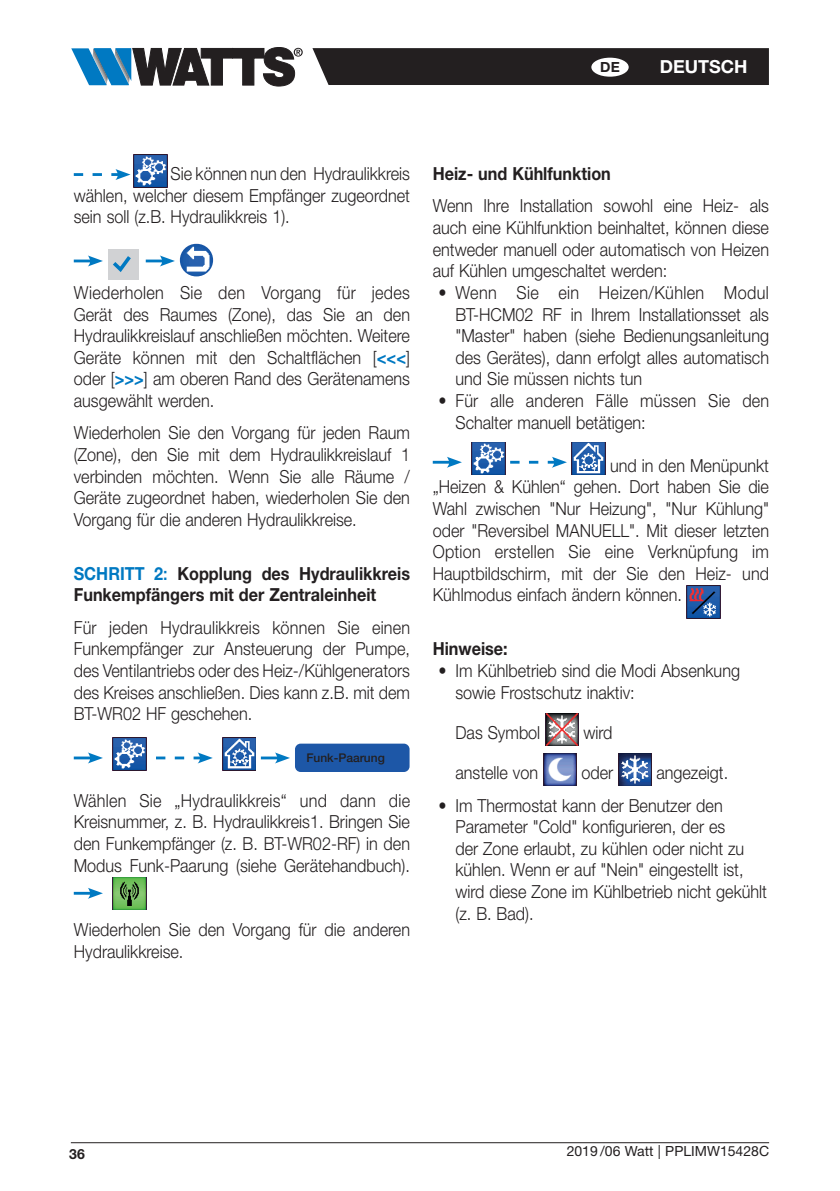
<style>
.page{position:relative;width:840px;height:1191px;background:#fff}
.page>*{position:absolute;margin:0;border:0;box-sizing:border-box;transform-origin:0 0}
.t1{font:300 18px/21.6px "Helvetica Neue LT Std";color:#231f20;text-align:justify;scale:.9 1}
.t2{font:700 18px/21.6px "Helvetica Neue LT Std";color:#231f20;scale:.9 1}
.t3{font:700 18px "Helvetica Neue LT Std";color:#fff}
.t4{font:14px "Helvetica Neue LT Std";color:#231f20}
.t5{font:700 14px "Helvetica Neue LT Std";color:#231f20}
.t6{font:500 12px "Helvetica Neue LT Std";color:#231f20}
.s1{font-weight:700;color:#0079c2}
.s2{color:#0079c2}
.s3{font-weight:500;color:#0079c2}
</style>
<div class="page">
<hr style="left:71px;top:1142px;width:697px;height:1px;background:#231f20">
<svg style="left:71px;top:47px;width:231px;height:39px"></svg>
<div style="left:312px;top:48px;width:456px;height:37px;background:#231f20"></div>
<div style="left:591px;top:58px;width:37px;height:19px;background:#fff;border-radius:50%"></div>
<div style="left:108px;top:249px;width:30px;height:30px;background:#d1d2d4"></div>
<svg style="left:74px;top:169px;width:56px;height:11px"></svg>
<img style="left:134px;top:154px;width:33px;height:33px">
<hr style="left:74px;top:259px;width:19px;height:3px;background:#0079c2">
<svg style="left:88px;top:255px;width:15px;height:11px"></svg>
<svg style="left:113px;top:256px;width:18px;height:16px"></svg>
<hr style="left:146px;top:259px;width:19px;height:3px;background:#0079c2">
<svg style="left:160px;top:255px;width:15px;height:11px"></svg>
<img style="left:180px;top:244px;width:33px;height:32px;border-radius:16px">
<hr style="left:74px;top:756px;width:19px;height:3px;background:#0079c2">
<svg style="left:88px;top:752px;width:15px;height:11px"></svg>
<img style="left:113px;top:738px;width:33px;height:32px">
<svg style="left:156px;top:752px;width:57px;height:11px"></svg>
<img style="left:222px;top:738px;width:34px;height:32px">
<hr style="left:261px;top:756px;width:19px;height:3px;background:#0079c2">
<svg style="left:275px;top:752px;width:15px;height:11px"></svg>
<svg style="left:74px;top:888px;width:29px;height:10px"></svg>
<img style="left:113px;top:877px;width:33px;height:32px">
<div style="left:295px;top:743px;width:114px;height:29px;background:#1d57a7;border-radius:6px"></div>
<hr style="left:432px;top:461px;width:20px;height:2px;background:#0079c2">
<svg style="left:446px;top:457px;width:15px;height:11px"></svg>
<img style="left:471px;top:442px;width:34px;height:33px">
<svg style="left:510px;top:457px;width:56px;height:11px"></svg>
<img style="left:571px;top:442px;width:33px;height:33px">
<img style="left:686px;top:586px;width:33px;height:32px">
<img style="left:545px;top:713px;width:33px;height:32px">
<img style="left:543px;top:753px;width:33px;height:32px">
<img style="left:618px;top:753px;width:33px;height:32px">
<p class="t5" style="left:600px;top:59px;width:21px">DE</p>
<p class="t3" style="left:659px;top:56px;width:89px">DEUTSCH</p>
<p class="t1" style="left:74px;top:162px;width:375px;text-indent:97px">Sie können nun den Hydraulikkreis wählen, welcher diesem Empfänger zugeordnet sein soll (z.B. Hydraulikkreis 1).</p>
<p class="t1" style="left:74px;top:281px;width:375px">Wiederholen Sie den Vorgang für jedes Gerät des Raumes (Zone), das Sie an den Hydraulikkreislauf anschließen möchten. Weitere Geräte können mit den Schaltflächen [<span class="s1">&lt;&lt;&lt;</span>] oder [<span class="s1">&gt;&gt;&gt;</span>] am oberen Rand des Gerätenamens ausgewählt werden.</p>
<p class="t1" style="left:74px;top:422px;width:375px">Wiederholen Sie den Vorgang für jeden Raum (Zone), den Sie mit dem Hydraulikkreislauf 1 verbinden möchten. Wenn Sie alle Räume / Geräte zugeordnet haben, wiederholen Sie den Vorgang für die anderen Hydraulikkreise.</p>
<p class="t2" style="left:74px;top:562px;width:375px"><span class="s2">SCHRITT 2</span><span class="s3">:</span> Kopplung des Hydraulikkreis<br>Funkempfängers mit der Zentraleinheit</p>
<p class="t1" style="left:74px;top:616px;width:375px">Für jeden Hydraulikkreis können Sie einen Funkempfänger zur Ansteuerung der Pumpe, des Ventilantriebs oder des Heiz-/Kühlgenerators des Kreises anschließen. Dies kann z.B. mit dem BT-WR02 HF geschehen.</p>
<p class="t6" style="left:306px;top:750px;width:80px">Funk-Paarung</p>
<p class="t1" style="left:74px;top:789px;width:375px">Wählen Sie „Hydraulikkreis“ und dann die Kreisnummer, z. B. Hydraulikkreis1. Bringen Sie den Funkempfänger (z. B. BT-WR02-RF) in den Modus Funk-Paarung (siehe Gerätehandbuch).</p>
<p class="t1" style="left:74px;top:918px;width:375px">Wiederholen Sie den Vorgang für die anderen<br>Hydraulikkreise.</p>
<p class="t2" style="left:432px;top:162px;width:199px">Heiz- und Kühlfunktion</p>
<p class="t1" style="left:432px;top:195px;width:375px">Wenn Ihre Installation sowohl eine Heiz- als auch eine Kühlfunktion beinhaltet, können diese entweder manuell oder automatisch von Heizen auf Kühlen umgeschaltet werden:</p>
<p class="t1" style="left:455px;top:281px;width:350px;text-indent:-17px">• Wenn Sie ein Heizen/Kühlen Modul BT-HCM02 RF in Ihrem Installationsset als "Master" haben (siehe Bedienungsanleitung des Gerätes), dann erfolgt alles automatisch und Sie müssen nichts tun</p>
<p class="t1" style="left:455px;top:389px;width:350px;text-indent:-17px">• Für alle anderen Fälle müssen Sie den<br>Schalter manuell betätigen:</p>
<p class="t1" style="left:432px;top:454px;width:375px;text-indent:177px">und in den Menüpunkt „Heizen &amp; Kühlen“ gehen. Dort haben Sie die Wahl zwischen "Nur Heizung", "Nur Kühlung" oder "Reversibel MANUELL". Mit dieser letzten Option erstellen Sie eine Verknüpfung im Hauptbildschirm, mit der Sie den Heiz- und Kühlmodus einfach ändern können.</p>
<p class="t2" style="left:432px;top:638px;width:85px">Hinweise:</p>
<p class="t1" style="left:455px;top:659px;width:317px;text-indent:-17px">• Im Kühlbetrieb sind die Modi Absenkung sowie Frostschutz inaktiv:</p>
<p class="t1" style="left:455px;top:721px;width:96px">Das Symbol</p>
<p class="t1" style="left:583px;top:721px;width:34px">wird</p>
<p class="t1" style="left:455px;top:761px;width:93px">anstelle von</p>
<p class="t1" style="left:581px;top:761px;width:37px">oder</p>
<p class="t1" style="left:656px;top:761px;width:81px">angezeigt.</p>
<p class="t1" style="left:455px;top:794px;width:347px;text-align:left;text-indent:-17px">• Im Thermostat kann der Benutzer den Parameter "Cold" konfigurieren, der es<br>der Zone erlaubt, zu kühlen oder nicht zu kühlen. Wenn er auf "Nein" eingestellt ist, wird diese Zone im Kühlbetrieb nicht gekühlt (z. B. Bad).</p>
<p class="t5" style="left:69px;top:1145px;width:17px">36</p>
<p class="t4" style="left:566px;top:1142px;width:204px">2019 /06 Watt | PPLIMW15428C</p>
</div>
